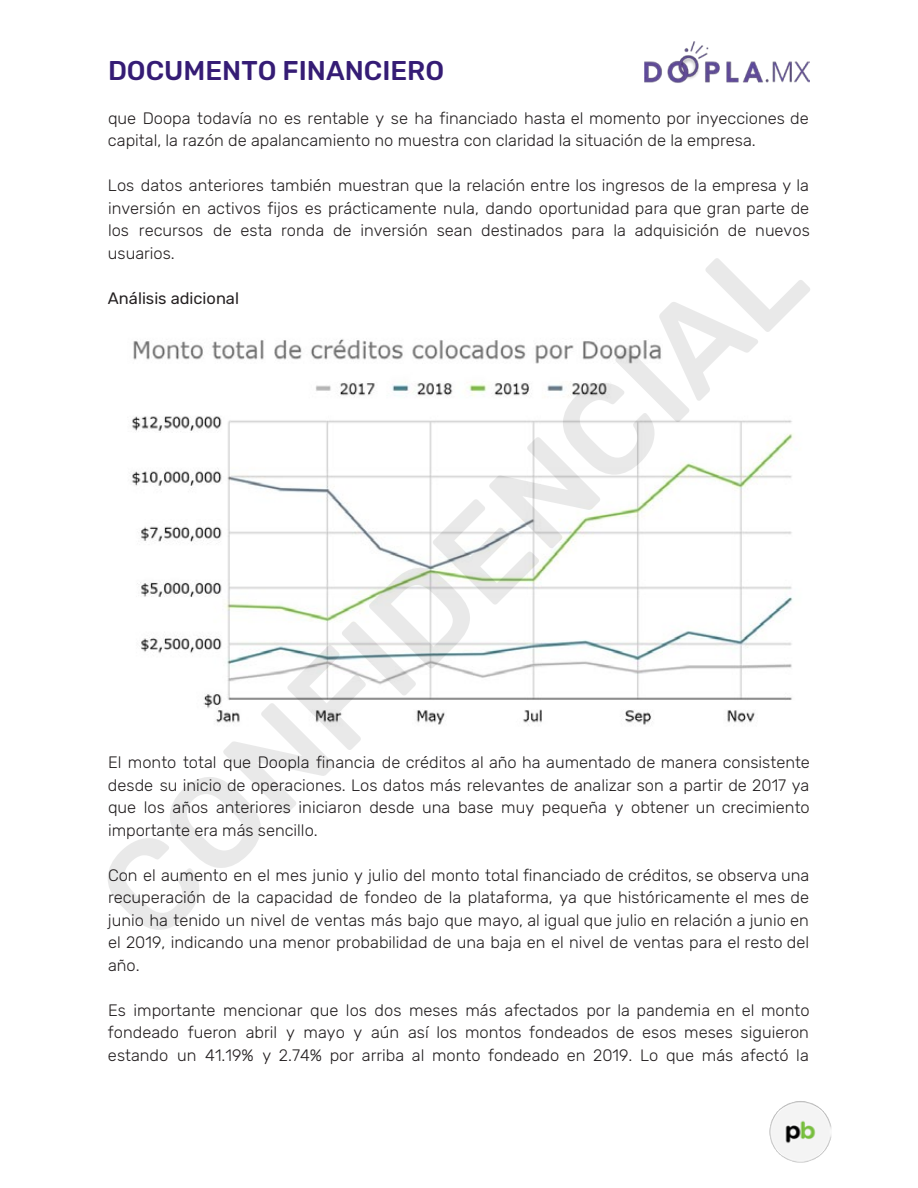
<style>
.page{position:relative;width:918px;height:1188px;background:#fff}
.page>*{position:absolute;margin:0;border:0;box-sizing:border-box;transform-origin:0 0}
.t1{font:500 27px "Rubik";color:#351c75}
.t2{font:300 16.5px/22.5px "Rubik";color:#231f20;text-align:justify}
.t3{font:16.5px "Rubik";color:#231f20}
</style>
<div class="page">
<img style="left:769px;top:1101px;width:62px;height:61px">
<img style="left:645px;top:42px;width:165px;height:41px">
<svg style="left:108px;top:258px;width:702px;height:672px"></svg>
<h1 class="t1" style="left:108px;top:55px;width:338px">DOCUMENTO FINANCIERO</h1>
<p class="t2" style="left:108px;top:107px;width:702px">que Doopa todavía no es rentable y se ha financiado hasta el momento por inyecciones de capital, la razón de apalancamiento no muestra con claridad la situación de la empresa.</p>
<p class="t2" style="left:108px;top:175px;width:703px">Los datos anteriores también muestran que la relación entre los ingresos de la empresa y la inversión en activos fijos es prácticamente nula, dando oportunidad para que gran parte de los recursos de esta ronda de inversión sean destinados para la adquisición de nuevos usuarios.</p>
<p class="t3" style="left:108px;top:289px;width:133px">Análisis adicional</p>
<p class="t2" style="left:108px;top:752px;width:704px">El monto total que Doopla financia de créditos al año ha aumentado de manera consistente desde su inicio de operaciones. Los datos más relevantes de analizar son a partir de 2017 ya que los años anteriores iniciaron desde una base muy pequeña y obtener un crecimiento importante era más sencillo.</p>
<p class="t2" style="left:108px;top:864px;width:703px">Con el aumento en el mes junio y julio del monto total financiado de créditos, se observa una recuperación de la capacidad de fondeo de la plataforma, ya que históricamente el mes de junio ha tenido un nivel de ventas más bajo que mayo, al igual que julio en relación a junio en el 2019, indicando una menor probabilidad de una baja en el nivel de ventas para el resto del año.</p>
<p class="t2" style="left:108px;top:999px;width:703px">Es importante mencionar que los dos meses más afectados por la pandemia en el monto fondeado fueron abril y mayo y aún así los montos fondeados de esos meses siguieron estando un 41.19% y 2.74% por arriba al monto fondeado en 2019. Lo que más afectó la</p>
</div>
